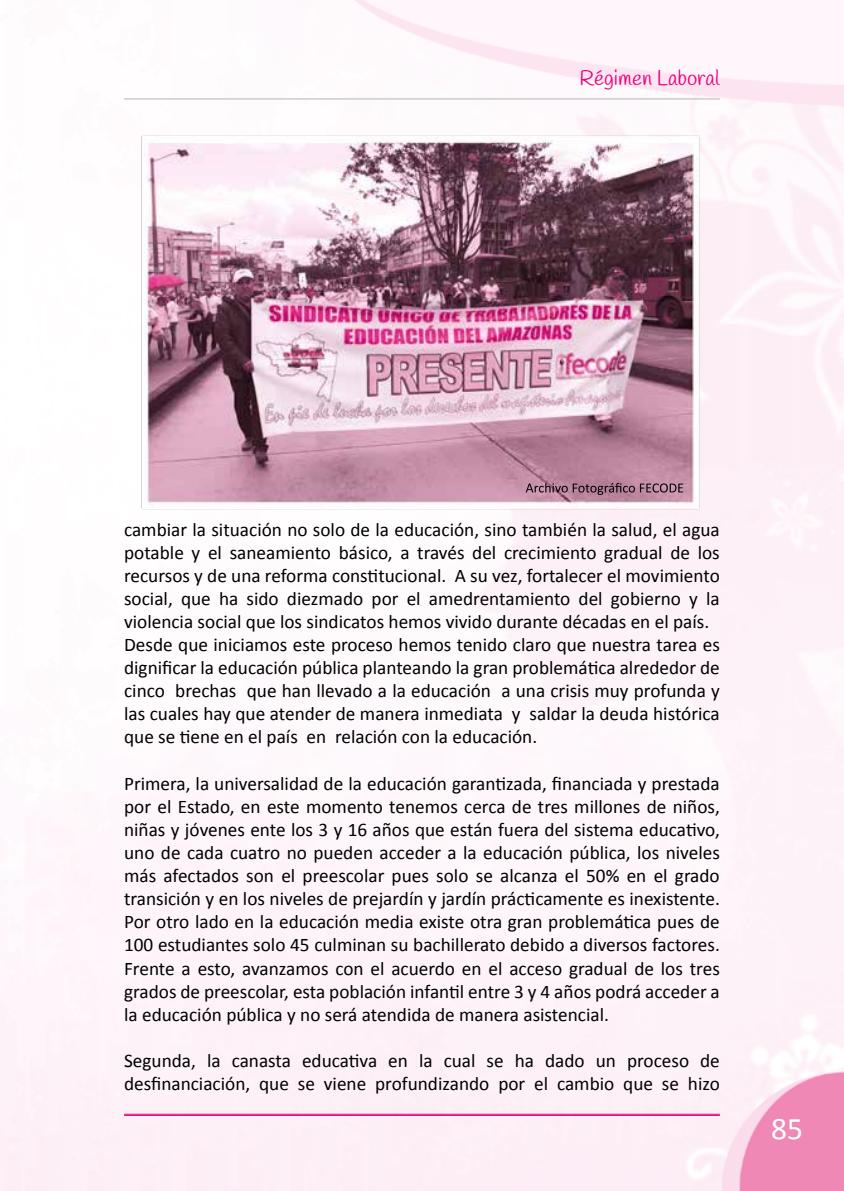
<style>
.page{position:relative;width:844px;height:1191px;background:#fff}
.page>*{position:absolute;margin:0;border:0;box-sizing:border-box;transform-origin:0 0}
.t1{font:31.5px "Calibri";color:#fff}
.t2{font:21px "Handlee";color:#e6007d}
.t3{font:19.25px/23.1px "Calibri";color:#000}
</style>
<div class="page">
<div style="left:25px;top:0;width:818px;height:1191px;background:#fef5fa"></div>
<hr style="left:124px;top:98px;width:595px;height:2px;background:#c6c6c6">
<hr style="left:124px;top:1113px;width:595px;height:1px;background:#e6007d">
<hr style="left:124px;top:1115px;width:595px;height:1px;background:#e6007d">
<img style="left:124px;top:124px;width:595px;height:397px">
<svg style="left:525px;top:483px;width:158px;height:12px;background:#946a7f"></svg>
<p class="t2" style="left:579px;top:65px;width:142px">Régimen Laboral</p>
<p class="t3" style="left:124px;top:517px;width:597px">cambiar la situación no solo de la educación, sino también la salud, el agua potable y el saneamiento básico, a través del crecimiento gradual de los recursos y de una reforma constitucional. A su vez, fortalecer el movimiento social, que ha sido diezmado por el amedrentamiento del gobierno y la violencia social que los sindicatos hemos vivido durante décadas en el país.<br>Desde que iniciamos este proceso hemos tenido claro que nuestra tarea es dignificar la educación pública planteando la gran problemática alrededor de cinco brechas que han llevado a la educación a una crisis muy profunda y las cuales hay que atender de manera inmediata y saldar la deuda histórica que se tiene en el país en relación con la educación.</p>
<p class="t3" style="left:124px;top:771px;width:597px;text-align:justify">Primera, la universalidad de la educación garantizada, financiada y prestada por el Estado, en este momento tenemos cerca de tres millones de niños, niñas y jóvenes ente los 3 y 16 años que están fuera del sistema educativo, uno de cada cuatro no pueden acceder a la educación pública, los niveles más afectados son el preescolar pues solo se alcanza el 50% en el grado transición y en los niveles de prejardín y jardín prácticamente es inexistente.<br>Por otro lado en la educación media existe otra gran problemática pues de 100 estudiantes solo 45 culminan su bachillerato debido a diversos factores.<br>Frente a esto, avanzamos con el acuerdo en el acceso gradual de los tres grados de preescolar, esta población infantil entre 3 y 4 años podrá acceder a la educación pública y no será atendida de manera asistencial.</p>
<p class="t3" style="left:124px;top:1048px;width:597px">Segunda, la canasta educativa en la cual se ha dado un proceso de desfinanciación, que se viene profundizando por el cambio que se hizo</p>
<h1 class="t1" style="left:771px;top:1106px;width:33px">85</h1>
</div>
